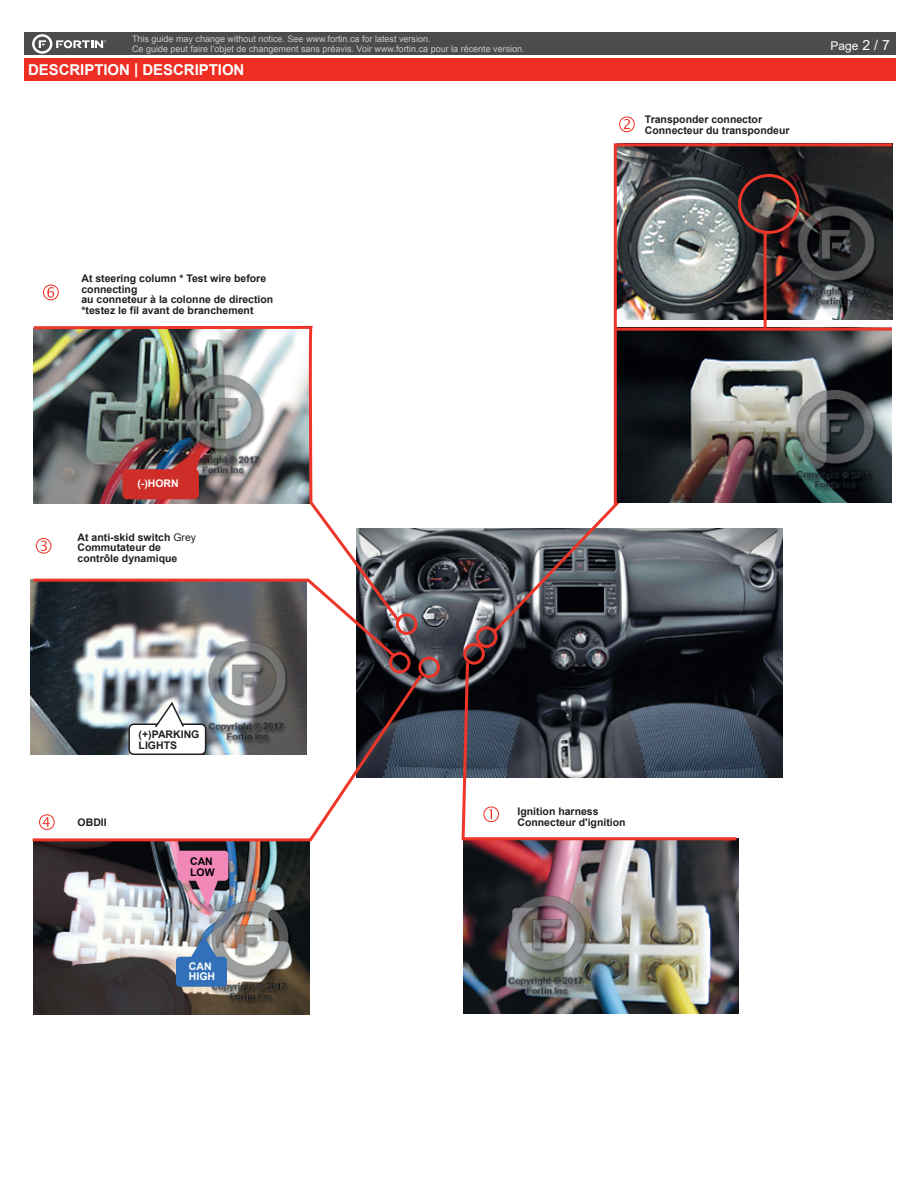
<style>
.page{position:relative;width:918px;height:1188px;background:#fff}
.page>*{position:absolute;margin:0;border:0;box-sizing:border-box;transform-origin:0 0}
.t1{font:700 15px "Arial";letter-spacing:-.005em;color:#fff}
.t2{font:12px "Arial";color:#fff}
.t3{font:700 10.5px/10.5px "Arial";color:#231f20}
.t4{font:700 10.5px/10.5px "Arial";color:#fff}
.t5{font:700 10.5px/10.5px "Arial";color:#000001}
.t6{font:9px/9.8px "Arial";color:#c7c8ca}
.s1{font-weight:400}
.s2{font-size:13.95px}
</style>
<div class="page">
<div style="left:24px;top:33px;width:872px;height:22px;background:#4b4c4d"></div>
<div style="left:24px;top:58px;width:872px;height:23px;background:#ee2e22"></div>
<svg style="left:32px;top:34px;width:74px;height:20px"></svg>
<img style="left:31px;top:660px;width:276px;height:11px">
<img style="left:463px;top:842px;width:276px;height:171px">
<svg style="left:619px;top:116px;width:16px;height:16px"></svg>
<img style="left:357px;top:528px;width:425px;height:250px">
<img style="left:30px;top:579px;width:368px;height:81px">
<svg style="left:489px;top:143px;width:404px;height:494px"></svg>
<svg style="left:460px;top:660px;width:279px;height:182px"></svg>
<div style="left:389px;top:652px;width:22px;height:21px;border:3px solid #ee3529;border-radius:50%"></div>
<div style="left:476px;top:626px;width:21px;height:22px;border:3px solid #ee3529;border-radius:50%"></div>
<div style="left:463px;top:643px;width:22px;height:22px;border:3px solid #ee3529;border-radius:50%"></div>
<div style="left:738px;top:174px;width:62px;height:60px;border:3px solid #ee3529;border-radius:50%"></div>
<hr style="left:616px;top:328px;width:276px;height:3px;background:#ee3529">
<hr style="left:764px;top:231px;width:3px;height:97px;background:#ee3529">
<img style="left:34px;top:843px;width:276px;height:171px">
<div style="left:176px;top:957px;width:51px;height:30px;background:#3271b9;border-radius:4px"></div>
<div style="left:177px;top:851px;width:51px;height:30px;background:#f288b7;border-radius:4px"></div>
<svg style="left:195px;top:880px;width:24px;height:27px"></svg>
<svg style="left:190px;top:936px;width:28px;height:21px"></svg>
<svg style="left:30px;top:671px;width:395px;height:172px"></svg>
<div style="left:418px;top:657px;width:22px;height:21px;border:3px solid #ee3529;border-radius:50%"></div>
<svg style="left:39px;top:814px;width:16px;height:16px"></svg>
<svg style="left:43px;top:284px;width:16px;height:16px"></svg>
<img style="left:31px;top:325px;width:372px;height:300px">
<div style="left:396px;top:613px;width:21px;height:22px;border:3px solid #ee3529;border-radius:50%"></div>
<div style="left:122px;top:469px;width:77px;height:30px;background:#cf2d27;border-radius:5px"></div>
<svg style="left:165px;top:445px;width:38px;height:29px"></svg>
<p class="t6" style="left:132px;top:34px;width:394px">This guide may change without notice. See www.fortin.ca for latest version.<br>Ce guide peut faire l’objet de changement sans préavis. Voir www.fortin.ca pour la récente version.</p>
<h1 class="t1" style="left:28px;top:59px;width:218px">DESCRIPTION | DESCRIPTION</h1>
<p class="t3" style="left:81px;top:273px;width:193px">At steering column * Test wire before connecting<br>au conneteur à la colonne de direction *testez le fil avant de branchement</p>
<p class="t4" style="left:137px;top:478px;width:43px">(-)HORN</p>
<p class="t3" style="left:78px;top:532px;width:120px">At anti-skid switch <span class="s1">Grey<br></span>Commutateur de contrôle dynamique</p>
<p class="t3" style="left:645px;top:115px;width:146px">Transponder connector<br>Connecteur du transpondeur</p>
<p class="t2" style="left:831px;top:38px;width:61px">Page <span class="s2">2 / 7</span></p>
<p class="t3" style="left:78px;top:817px;width:31px">OBDII</p>
<p class="t3" style="left:139px;top:729px;width:62px">(+)PARKING<br>LIGHTS</p>
<p class="t5" style="left:190px;top:857px;width:26px">CAN<br>LOW</p>
<p class="t4" style="left:189px;top:961px;width:28px">CAN<br>HIGH</p>
<p class="t3" style="left:518px;top:806px;width:110px">Ignition harness<br>Connecteur d'ignition</p>
</div>
